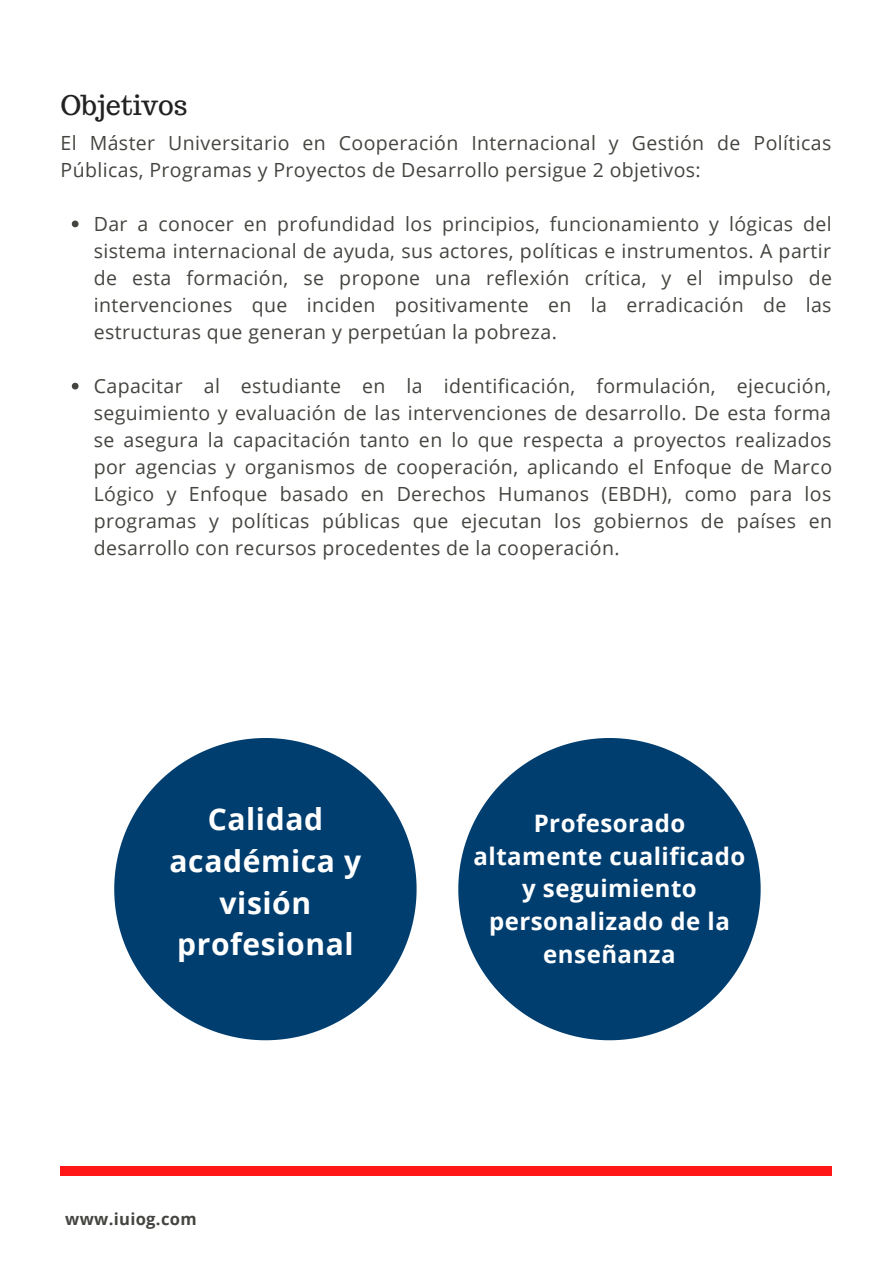
<style>
.page{position:relative;width:894px;height:1264px;background:#fff}
.page>*{position:absolute;margin:0;border:0;box-sizing:border-box;transform-origin:0 0}
.t1{font:700 30px/41.7px "Open Sans";letter-spacing:.02em;color:#fff;text-align:center}
.t2{font:27px "Trocchi";color:#222}
.t3{font:700 24px/32.7px "Open Sans";letter-spacing:.02em;color:#fff;text-align:center}
.t4{font:19.5px/27px "Open Sans";letter-spacing:.02em;color:#444440;text-align:justify}
.t5{font:700 16.5px "Open Sans";letter-spacing:.02em;color:#444440}
</style>
<div class="page">
<div style="left:60px;top:1165px;width:772px;height:9px;background:#ff1616"></div>
<svg style="left:114px;top:738px;width:302px;height:302px;fill:#003e70"></svg>
<svg style="left:72px;top:220px;width:6px;height:7px"></svg>
<svg style="left:72px;top:383px;width:6px;height:6px"></svg>
<svg style="left:458px;top:738px;width:302px;height:302px;fill:#003e70"></svg>
<h2 class="t2" style="left:60px;top:87px;width:128px">Objetivos</h2>
<p class="t4" style="left:60px;top:128px;width:772px">El Máster Universitario en Cooperación Internacional y Gestión de Políticas<br>Públicas, Programas y Proyectos de Desarrollo persigue 2 objetivos:</p>
<p class="t4" style="left:94px;top:209px;width:739px">Dar a conocer en profundidad los principios, funcionamiento y lógicas del sistema internacional de ayuda, sus actores, políticas e instrumentos. A partir de esta formación, se propone una reflexión crítica, y el impulso de intervenciones que inciden positivamente en la erradicación de las estructuras que generan y perpetúan la pobreza.</p>
<p class="t4" style="left:94px;top:372px;width:739px">Capacitar al estudiante en la identificación, formulación, ejecución, seguimiento y evaluación de las intervenciones de desarrollo. De esta forma se asegura la capacitación tanto en lo que respecta a proyectos realizados por agencias y organismos de cooperación, aplicando el Enfoque de Marco Lógico y Enfoque basado en Derechos Humanos (EBDH), como para los programas y políticas públicas que ejecutan los gobiernos de países en desarrollo con recursos procedentes de la cooperación.</p>
<h1 class="t1" style="left:169px;top:797px;width:193px">Calidad académica y visión profesional</h1>
<p class="t5" style="left:65px;top:1206px;width:133px">www.iuiog.com</p>
<p class="t3" style="left:473px;top:806px;width:273px">Profesorado altamente cualificado y seguimiento personalizado de la enseñanza</p>
</div>
